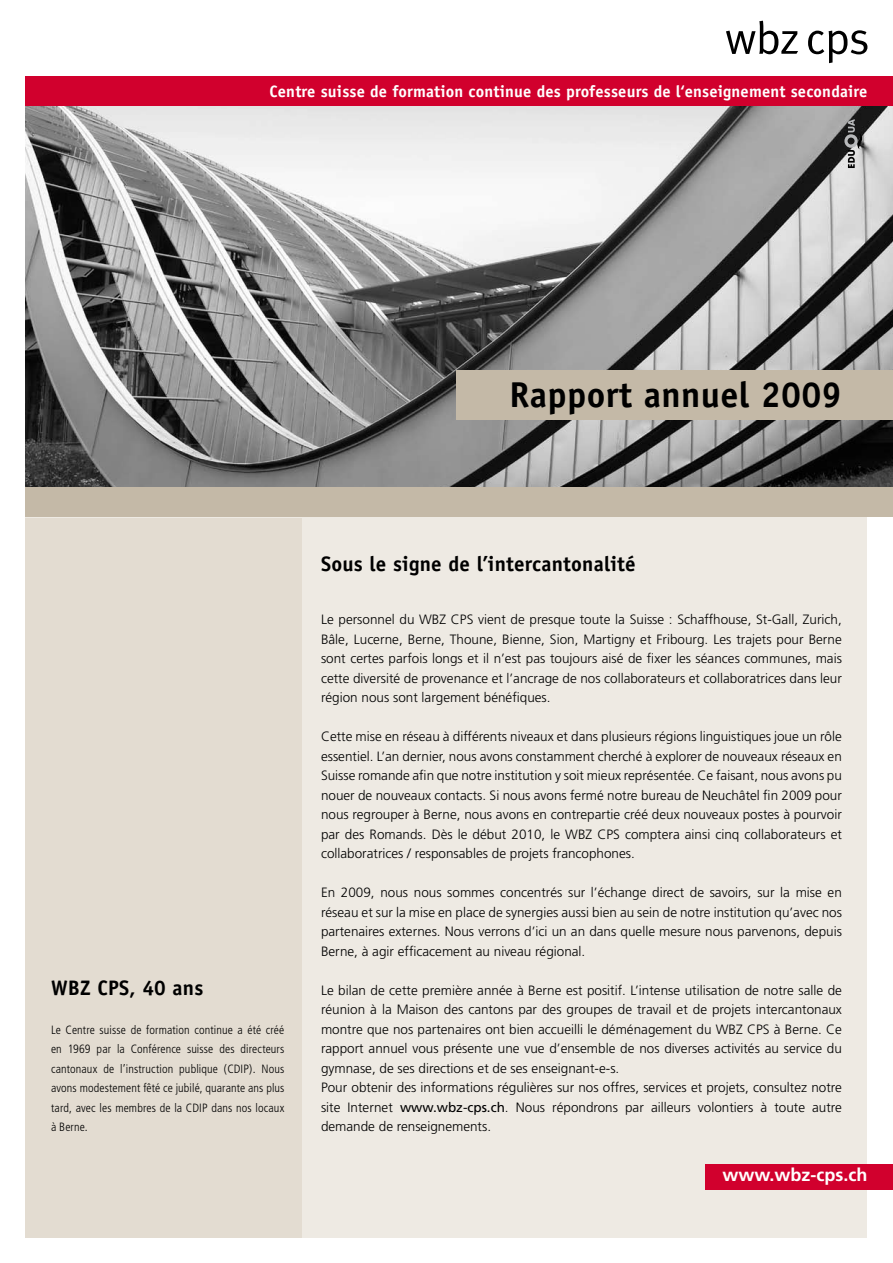
<style>
.page{position:relative;width:893px;height:1263px;background:#fff}
.page>*{position:absolute;margin:0;border:0;box-sizing:border-box;transform-origin:0 0}
.t1{font:700 36px "Officina Sans";letter-spacing:.01em;color:#000}
.t2{font:700 21px "Officina Sans";letter-spacing:.01em;color:#000}
.t3{font:700 18px "Frutiger";color:#fff}
.t4{font:700 16.5px "Officina Sans";letter-spacing:.01em;color:#fff}
.t5{font:300 13.5px/19.5px "Frutiger";color:#000;text-align:justify}
.t6{font:300 condensed 12px/19.5px "Frutiger";letter-spacing:.01em;color:#000;text-align:justify}
.s1{font-weight:400}
</style>
<div class="page">
<div style="left:26px;top:507px;width:841px;height:730px;background:#eeeae3"></div>
<img style="left:26px;top:106px;width:867px;height:382px">
<div style="left:456px;top:370px;width:437px;height:50px;background:#c4b9a7"></div>
<div style="left:705px;top:1164px;width:188px;height:26px;background:#d1002d"></div>
<svg style="left:844px;top:119px;width:18px;height:49px"></svg>
<div style="left:26px;top:77px;width:867px;height:29px;background:#d1002d"></div>
<svg style="left:726px;top:21px;width:72px;height:33px"></svg>
<svg style="left:808px;top:30px;width:59px;height:33px"></svg>
<div style="left:26px;top:518px;width:276px;height:719px;background:#e3dcd1"></div>
<div style="left:26px;top:488px;width:867px;height:29px;background:#c4b9a7"></div>
<p class="t4" style="left:269px;top:81px;width:599px">Centre suisse de formation continue des professeurs de l‘enseignement secondaire</p>
<h1 class="t1" style="left:509px;top:372px;width:334px">Rapport annuel 2009</h1>
<h2 class="t2" style="left:51px;top:974px;width:154px">WBZ CPS, 40 ans</h2>
<p class="t6" style="left:51px;top:1020px;width:235px">Le Centre suisse de formation continue a été créé en 1969 par la Conférence suisse des directeurs cantonaux de l’instruction publique (CDIP). Nous avons modestement fêté ce jubilé, quarante ans plus tard, avec les membres de la CDIP dans nos locaux à Berne.</p>
<h2 class="t2" style="left:321px;top:550px;width:316px">Sous le signe de l’intercantonalité</h2>
<p class="t5" style="left:321px;top:610px;width:522px">Le personnel du WBZ CPS vient de presque toute la Suisse : Schaffhouse, St-Gall, Zurich, Bâle, Lucerne, Berne, Thoune, Bienne, Sion, Martigny et Fribourg. Les trajets pour Berne sont certes parfois longs et il n’est pas toujours aisé de fixer les séances communes, mais cette diversité de provenance et l’ancrage de nos collaborateurs et collaboratrices dans leur région nous sont largement bénéfiques.</p>
<p class="t5" style="left:321px;top:727px;width:522px">Cette mise en réseau à différents niveaux et dans plusieurs régions linguistiques joue un rôle essentiel. L’an dernier, nous avons constamment cherché à explorer de nouveaux réseaux en Suisse romande afin que notre institution y soit mieux représentée. Ce faisant, nous avons pu nouer de nouveaux contacts. Si nous avons fermé notre bureau de Neuchâtel fin 2009 pour nous regrouper à Berne, nous avons en contrepartie créé deux nouveaux postes à pourvoir par des Romands. Dès le début 2010, le WBZ CPS comptera ainsi cinq collaborateurs et collaboratrices / responsables de projets francophones.</p>
<p class="t5" style="left:321px;top:883px;width:522px">En 2009, nous nous sommes concentrés sur l’échange direct de savoirs, sur la mise en réseau et sur la mise en place de synergies aussi bien au sein de notre institution qu’avec nos partenaires externes. Nous verrons d’ici un an dans quelle mesure nous parvenons, depuis Berne, à agir efficacement au niveau régional.</p>
<p class="t5" style="left:321px;top:980px;width:522px;text-align:left">Le bilan de cette première année à Berne est positif. L’intense utilisation de notre salle de réunion à la Maison des cantons par des groupes de travail et de projets intercantonaux montre que nos partenaires ont bien accueilli le déménagement du WBZ CPS à Berne. Ce rapport annuel vous présente une vue d’ensemble de nos diverses activités au service du gymnase, de ses directions et de ses enseignant-e-s.<br>Pour obtenir des informations régulières sur nos offres, services et projets, consultez notre site Internet <span class="s1">www.wbz-cps.ch</span>. Nous répondrons par ailleurs volontiers à toute autre demande de renseignements.</p>
<h3 class="t3" style="left:722px;top:1164px;width:146px">www.wbz-cps.ch</h3>
</div>
